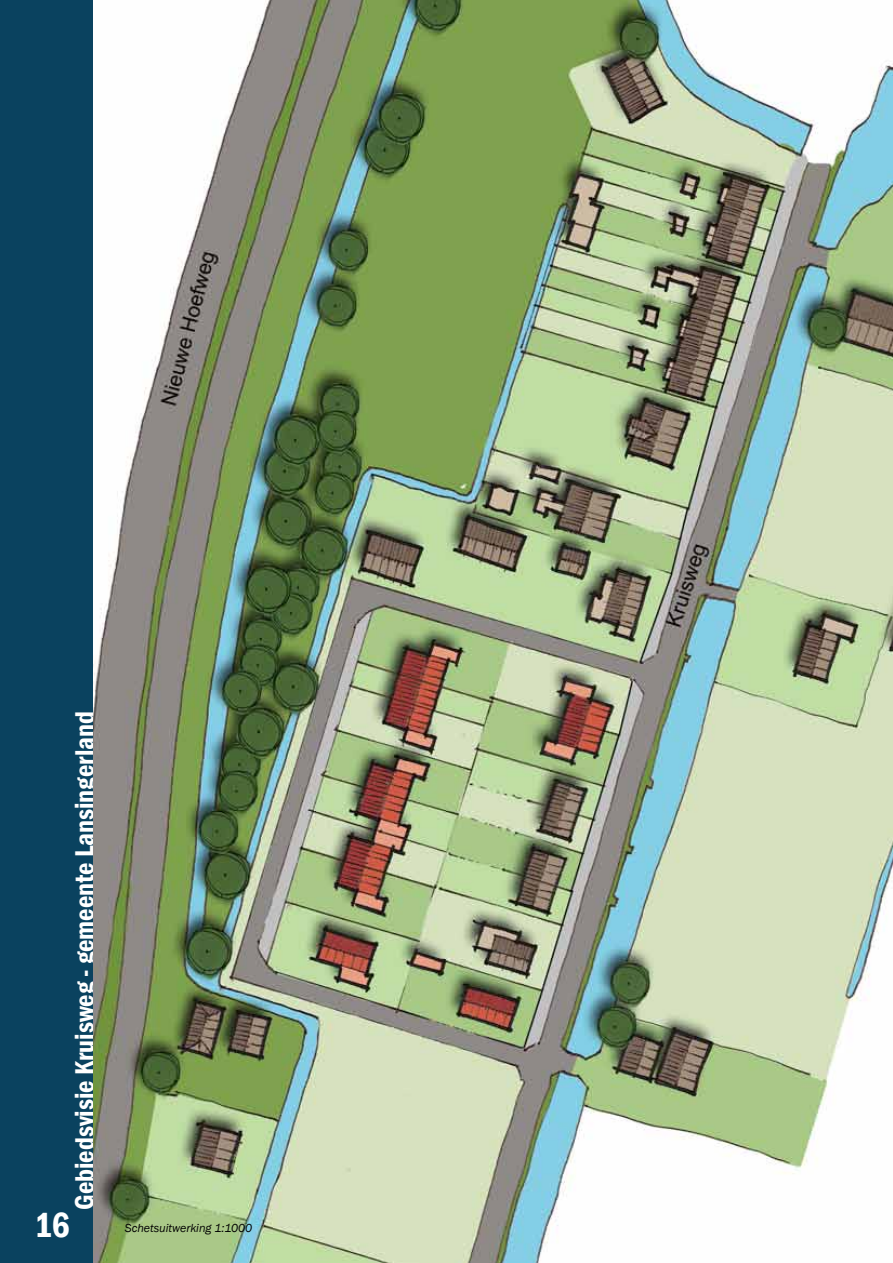
<style>
.page{position:relative;width:893px;height:1263px;background:#fff}
.page>*{position:absolute;margin:0;border:0;box-sizing:border-box;transform-origin:0 0}
.t1{font:600 condensed 36px "Franklin Gothic";color:#fff}
.t2{font:600 condensed 27px "Franklin Gothic";color:#fff}
.t3{font:italic 12px "Franklin Gothic";color:#000}
</style>
<div class="page">
<div style="left:0;top:0;width:93px;height:1263px;background:#0a425f"></div>
<img style="left:93px;top:0;width:800px;height:1263px">
<p class="t2" style="left:66px;top:1210px;width:500px;rotate:-90deg">Gebiedsvisie Kruisweg - gemeente Lansingerland</p>
<h1 class="t1" style="left:34px;top:1201px;width:37px">16</h1>
<p class="t3" style="left:125px;top:1220px;width:129px">Schetsuitwerking 1:1000</p>
</div>
